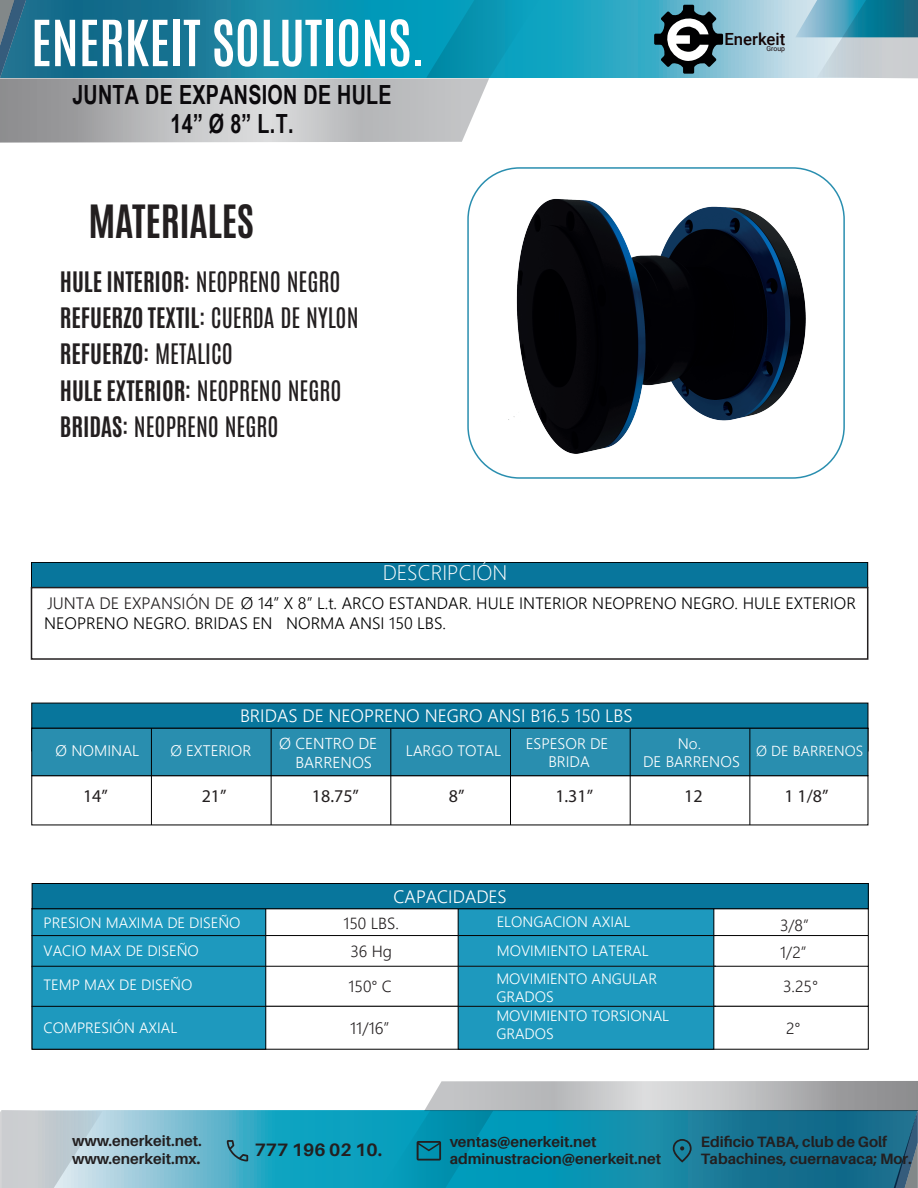
<style>
.page{position:relative;width:918px;height:1188px;background:#fff}
.page>*{position:absolute;margin:0;border:0;box-sizing:border-box;transform-origin:0 0}
.t1{font:600 54px "Antonio";color:#fff}
.t2{font:700 39px "Antonio";color:#231f20}
.t3{font:700 26.4px/28.8px "Arial Narrow";letter-spacing:.015em;color:#0b090c;text-align:center;scale:.91 1}
.t4{font:24px/36.3px "Antonio";color:#231f20}
.t5{font:300 21px "Segoe UI";color:#fff}
.t6{font:18px "Myriad Pro";color:#231f20}
.t7{font:700 18px "Aileron";color:#231f20}
.t8{font:300 17.85px "Segoe UI";color:#fff}
.t9{font:500 16.8px "Roboto";color:#140405}
.t10{font:300 16.5px/20px "Segoe UI";color:#000001}
.t11{font:300 16.5px "Segoe UI";color:#231f20}
.t12{font:300 16.05px/27.6px "Segoe UI";color:#231f20;text-align:center}
.t13{font:300 15.75px/18.9px "Segoe UI";color:#fff}
.t14{font:300 15.3px/18.3px "Segoe UI";color:#fff;text-align:center}
.t15{font:300 15.15px "Segoe UI";color:#fff}
.t16{font:300 15px/18px "Segoe UI";color:#fff}
.t17{font:700 15px/16.5px "Aileron";color:#231f20}
.t18{font:300 14.55px "Segoe UI";color:#fff}
.t19{font:6.9px "Roboto";color:#140405}
.s1{font-weight:700}
.s2{color:#231f20}
.s3{font-size:16.5px}
</style>
<div class="page">
<svg style="left:0;top:78px;width:489px;height:65px;background:#bcbdbf"></svg>
<svg style="left:0;top:0;width:918px;height:78px;background:#3298b2"></svg>
<svg style="left:2px;top:1110px;width:351px;height:78px;background:#75bdcf"></svg>
<svg style="left:227px;top:1140px;width:21px;height:21px"></svg>
<svg style="left:353px;top:1081px;width:565px;height:107px;background:#4096ac"></svg>
<div style="left:31px;top:703px;width:837px;height:26px;background:#08769c"></div>
<div style="left:683px;top:5px;width:11px;height:69px;background:#000001"></div>
<div style="left:654px;top:34px;width:69px;height:11px;background:#000001"></div>
<svg style="left:658px;top:7px;width:63px;height:64px"></svg>
<div style="left:31px;top:728px;width:837px;height:48px;background:#298eaf;border:1px solid #000001"></div>
<hr style="left:151px;top:728px;width:1px;height:97px;background:#000001">
<hr style="left:271px;top:728px;width:1px;height:97px;background:#000001">
<hr style="left:390px;top:728px;width:1px;height:97px;background:#000001">
<hr style="left:510px;top:728px;width:1px;height:97px;background:#000001">
<hr style="left:630px;top:728px;width:1px;height:97px;background:#000001">
<hr style="left:749px;top:728px;width:1px;height:97px;background:#000001">
<div style="left:467px;top:167px;width:378px;height:312px;border:2px solid #298eaf;border-radius:52px"></div>
<div style="left:32px;top:935px;width:837px;height:32px;border:1px solid #000001"></div>
<div style="left:32px;top:1006px;width:837px;height:44px;border:1px solid #000001"></div>
<div style="left:32px;top:909px;width:234px;height:140px;background:#1e99be"></div>
<div style="left:32px;top:908px;width:234px;height:142px;border:1px solid #000001"></div>
<div style="left:458px;top:909px;width:256px;height:140px;background:#1e99be"></div>
<div style="left:458px;top:908px;width:256px;height:142px;border:1px solid #000001"></div>
<div style="left:32px;top:883px;width:836px;height:26px;background:#08769c"></div>
<div style="left:32px;top:883px;width:837px;height:26px;border:1px solid #000001"></div>
<hr style="left:32px;top:935px;width:234px;height:1px;background:#000001">
<hr style="left:32px;top:966px;width:234px;height:1px;background:#000001">
<hr style="left:32px;top:1006px;width:234px;height:1px;background:#000001">
<hr style="left:458px;top:935px;width:258px;height:1px;background:#000001">
<hr style="left:458px;top:966px;width:258px;height:1px;background:#000001">
<hr style="left:458px;top:1006px;width:258px;height:1px;background:#000001">
<div style="left:31px;top:562px;width:837px;height:26px;background:#08769c"></div>
<div style="left:31px;top:562px;width:837px;height:26px;border:1px solid #000001"></div>
<div style="left:31px;top:587px;width:837px;height:73px;border:2px solid #231f20"></div>
<img style="left:508px;top:199px;width:298px;height:255px">
<h1 class="t1" style="left:31px;top:5px;width:396px">ENERKEIT SOLUTIONS.</h1>
<h3 class="t3" style="left:72px;top:79px;width:353px">JUNTA DE EXPANSION DE HULE<br>14” Ø 8” L.T.</h3>
<h2 class="t2" style="left:88px;top:194px;width:167px">MATERIALES</h2>
<h3 class="t4" style="left:60px;top:264px;width:300px"><span class="s1">HULE INTERIOR</span>: NEOPRENO NEGRO<br><span class="s1">REFUERZO TEXTIL</span>: CUERDA DE NYLON<br><span class="s1">REFUERZO</span>: METALICO<br><span class="s1">HULE EXTERIOR</span>: NEOPRENO NEGRO<br><span class="s1">BRIDAS</span>: NEOPRENO NEGRO</h3>
<h3 class="t5" style="left:383px;top:552px;width:126px">DESCRIPCIÓN</h3>
<p class="t9" style="left:724px;top:28px;width:63px">Enerkeit</p>
<p class="t19" style="left:767px;top:44px;width:20px">Group</p>
<p class="t10" style="left:44px;top:592px;width:813px"><span class="s2">JUNTA DE EXPANSIÓN DE</span> Ø 14” X 8” L.t. ARCO ESTANDAR. HULE INTERIOR NEOPRENO NEGRO. HULE EXTERIOR<br>NEOPRENO NEGRO. BRIDAS EN NORMA ANSI 150 LBS.</p>
<p class="t8" style="left:240px;top:699px;width:394px">BRIDAS DE NEOPRENO NEGRO ANSI B16.5 150 LBS</p>
<p class="t14" style="left:56px;top:740px;width:85px">Ø NOMINAL</p>
<p class="t14" style="left:170px;top:740px;width:82px">Ø EXTERIOR</p>
<p class="t13" style="left:295px;top:732px;width:83px;text-indent:-16px">Ø CENTRO DE<br>BARRENOS</p>
<p class="t15" style="left:406px;top:736px;width:97px">LARGO TOTAL</p>
<p class="t14" style="left:526px;top:733px;width:84px">ESPESOR DE<br>BRIDA</p>
<p class="t14" style="left:643px;top:733px;width:98px">No.<br>DE BARRENOS</p>
<p class="t18" style="left:756px;top:737px;width:108px">Ø DE BARRENOS</p>
<p class="t6" style="left:83px;top:785px;width:26px">14”</p>
<p class="t6" style="left:202px;top:785px;width:26px">21”</p>
<p class="t6" style="left:312px;top:785px;width:49px">18.75”</p>
<p class="t6" style="left:449px;top:785px;width:17px">8”</p>
<p class="t6" style="left:555px;top:785px;width:39px">1.31”</p>
<p class="t6" style="left:684px;top:785px;width:20px">12</p>
<p class="t6" style="left:784px;top:785px;width:46px">1 1/8”</p>
<p class="t16" style="left:44px;top:908px;width:199px;line-height:27.9px">PRESION MAXIMA DE DISEÑO<br>VACIO MAX DE DISEÑO</p>
<p class="t16" style="left:44px;top:975px;width:150px">TEMP MAX DE DISEÑO</p>
<p class="t16" style="left:44px;top:1017px;width:135px">COMPRESIÓN AXIAL</p>
<p class="t8" style="left:394px;top:880px;width:115px">CAPACIDADES</p>
<p class="t12" style="left:343px;top:908px;width:57px">150 LBS.<br>36 Hg</p>
<p class="t12" style="left:349px;top:971px;width:45px">150° C</p>
<p class="t11" style="left:350px;top:1013px;width:41px">11/16”</p>
<p class="t16" style="left:497px;top:906px;width:153px;line-height:29.1px">ELONGACION AXIAL<br>MOVIMIENTO LATERAL</p>
<p class="t16" style="left:496px;top:968px;width:162px">MOVIMIENTO ANGULAR<br>GRADOS</p>
<p class="t16" style="left:496px;top:1005px;width:174px">MOVIMIENTO TORSIONAL<br>GRADOS</p>
<p class="t12" style="left:780px;top:910px;width:30px;line-height:27.2px;text-align:left">3/8”<br>1/2”</p>
<p class="t12" style="left:783px;top:971px;width:37px">3.25°</p>
<p class="t12" style="left:786px;top:1013px;width:16px">2°</p>
<p class="t17" style="left:72px;top:1132px;width:131px;line-height:18px">www.enerkeit.net. www.enerkeit.mx<span class="s3">.</span></p>
<p class="t7" style="left:255px;top:1140px;width:129px">777 196 02 10.</p>
<p class="t17" style="left:450px;top:1134px;width:213px">ventas@enerkeit.net adminustracion@enerkeit.net</p>
<p class="t17" style="left:701px;top:1134px;width:213px">Edificio TABA, club de Golf<br>Tabachines, cuernavaca; Mor.</p>
</div>
